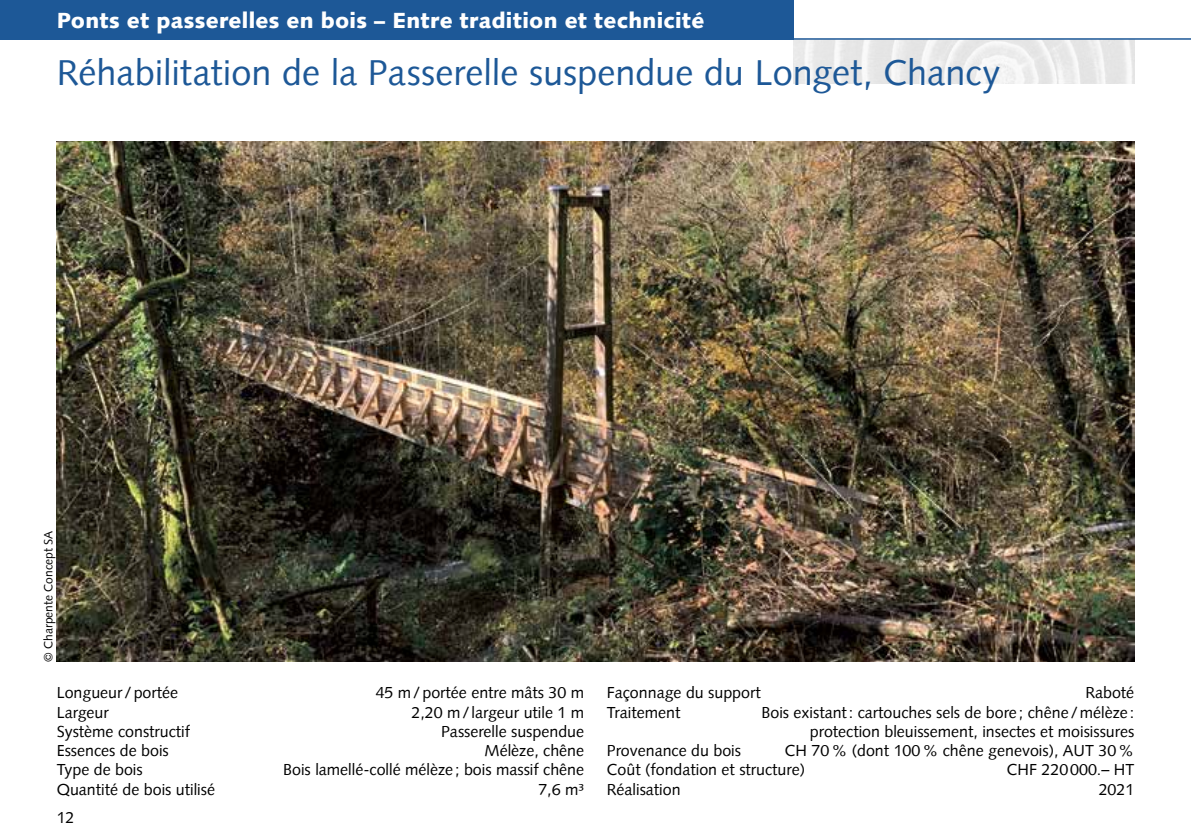
<style>
.page{position:relative;width:1191px;height:840px;background:#fff}
.page>*{position:absolute;margin:0;border:0;box-sizing:border-box;transform-origin:0 0}
.t1{font:36px "Syntax";color:#1d5897}
.t2{font:900 22px "Syntax";letter-spacing:.015em;color:#fff}
.t3{font:16px/19.2px "Syntax";color:#000;text-align:right}
.t4{font:12px "Syntax";color:#000}
</style>
<div class="page">
<img style="left:794px;top:40px;width:340px;height:44px">
<div style="left:0;top:0;width:794px;height:40px;background:#1d5897"></div>
<hr style="left:794px;top:38px;width:397px;height:2px;background:#1d5897">
<img style="left:57px;top:142px;width:1077px;height:519px">
<h2 class="t2" style="left:57px;top:7px;width:649px">Ponts et passerelles en bois – Entre tradition et technicité</h2>
<h1 class="t1" style="left:57px;top:51px;width:945px">Réhabilitation de la Passerelle suspendue du Longet, Chancy</h1>
<p class="t4" style="left:41px;top:661px;width:132px;rotate:-90deg">© Charpente Concept SA</p>
<p class="t3" style="left:57px;top:683px;width:123px">Longueur /portée</p>
<p class="t3" style="left:376px;top:683px;width:210px">45 m/portée entre mâts 30 m</p>
<p class="t3" style="left:57px;top:702px;width:54px">Largeur</p>
<p class="t3" style="left:411px;top:702px;width:174px">2,20 m/ largeur utile 1 m</p>
<p class="t3" style="left:57px;top:721px;width:135px">Système constructif</p>
<p class="t3" style="left:441px;top:721px;width:145px">Passerelle suspendue</p>
<p class="t3" style="left:57px;top:740px;width:114px">Essences de bois</p>
<p class="t3" style="left:484px;top:740px;width:101px">Mélèze, chêne</p>
<p class="t3" style="left:57px;top:759px;width:87px">Type de bois</p>
<p class="t3" style="left:283px;top:759px;width:302px">Bois lamellé-collé mélèze ; bois massif chêne</p>
<p class="t3" style="left:57px;top:779px;width:160px">Quantité de bois utilisé</p>
<p class="t3" style="left:538px;top:779px;width:47px">7,6 m³</p>
<p class="t3" style="left:57px;top:807px;width:19px">12</p>
<p class="t3" style="left:607px;top:683px;width:155px">Façonnage du support</p>
<p class="t3" style="left:1085px;top:683px;width:50px">Raboté</p>
<p class="t3" style="left:607px;top:702px;width:75px">Traitement</p>
<p class="t3" style="left:761px;top:702px;width:374px">Bois existant: cartouches sels de bore ; chêne/mélèze: protection bleuissement, insectes et moisissures</p>
<p class="t3" style="left:607px;top:740px;width:136px">Provenance du bois</p>
<p class="t3" style="left:607px;top:740px;width:529px;text-align:left;text-indent:178px">CH 70% (dont 100% chêne genevois), AUT 30%<br>Coût (fondation et structure)</p>
<p class="t3" style="left:1006px;top:759px;width:129px">CHF 220000.– HT</p>
<p class="t3" style="left:607px;top:779px;width:75px">Réalisation</p>
<p class="t3" style="left:1098px;top:779px;width:37px">2021</p>
</div>
